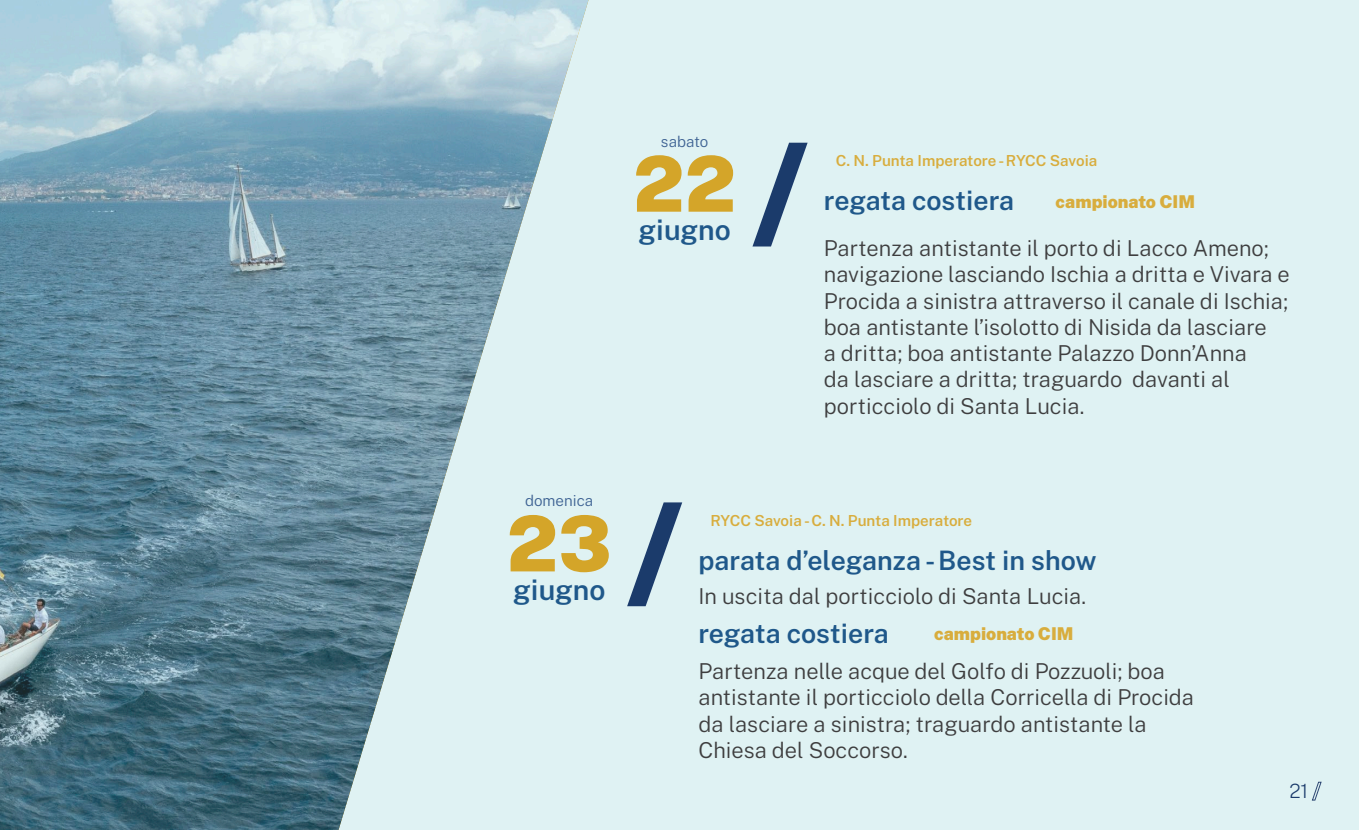
<style>
.page{position:relative;width:1359px;height:830px;background:#fff}
.page>*{position:absolute;margin:0;border:0;box-sizing:border-box;transform-origin:0 0}
.Titoli{font:900 143.55px "Public Sans";color:#1b3b6b}
.Titoli-2{font:900 76.95px "Public Sans";color:#d4a529}
.Testi_corti{font:600 28.35px "Public Sans";color:#1f588a}
.Titoli_paragrafi{font:600 26.78px "Public Sans";color:#1f588a}
.Testi_lunghi{font:300 21.82px/26.3px "Public Sans";color:#3e3e3f}
.t1{font:200 19.57px "Public Sans";color:#1b3b6b}
.Testi_lunghi-2{font:900 17.55px "Public Sans";color:#d8ad3d}
.Testi_piccoli{font:600 15.08px "Public Sans";color:#d8ad3d}
.Testi_piccoli-2{font:300 15.08px "Public Sans";color:#3d6293}
.s1{font-weight:700;font-size:24.07px;color:#2d4773}
</style>
<div class="page">
<div style="left:0;top:0;width:1359px;height:829px;background:#dff2f3"></div>
<svg style="left:0;top:0;width:589px;height:829px"></svg>
<p class="Testi_piccoli-2" style="left:661px;top:130px;width:49px">sabato</p>
<p class="Titoli-2" style="left:633px;top:128px;width:105px">22</p>
<p class="Testi_corti" style="left:638px;top:209px;width:94px">giugno</p>
<p class="Titoli" style="left:751px;top:90px;width:60px">/</p>
<p class="Testi_piccoli" style="left:836px;top:149px;width:263px">C. N. Punta Imperatore - RYCC Savoia</p>
<p class="Titoli_paragrafi" style="left:824px;top:181px;width:192px">regata costiera</p>
<p class="Testi_lunghi-2" style="left:1055px;top:188px;width:141px">campionato CIM</p>
<p class="Testi_lunghi" style="left:824px;top:233px;width:467px">Partenza antistante il porto di Lacco Ameno; navigazione lasciando Ischia a dritta e Vivara e Procida a sinistra attraverso il canale di Ischia; boa antistante l’isolotto di Nisida da lasciare<br>a dritta; boa antistante Palazzo Donn’Anna<br>da lasciare a dritta; traguardo davanti al porticciolo di Santa Lucia.</p>
<p class="Testi_piccoli-2" style="left:525px;top:489px;width:70px">domenica</p>
<p class="Titoli-2" style="left:506px;top:487px;width:107px">23</p>
<p class="Testi_corti" style="left:513px;top:568px;width:94px">giugno</p>
<p class="Titoli" style="left:625px;top:450px;width:60px">/</p>
<p class="Testi_piccoli" style="left:710px;top:509px;width:263px">RYCC Savoia - C. N. Punta Imperatore</p>
<p class="Titoli_paragrafi" style="left:698px;top:540px;width:399px">parata d’eleganza - Best in show</p>
<p class="Testi_lunghi" style="left:698px;top:581px;width:389px">In uscita dal porticciolo di Santa Lucia.</p>
<p class="Titoli_paragrafi" style="left:698px;top:613px;width:192px">regata costiera</p>
<p class="Testi_lunghi-2" style="left:934px;top:621px;width:141px">campionato CIM</p>
<p class="Testi_lunghi" style="left:698px;top:656px;width:497px">Partenza nelle acque del Golfo di Pozzuoli; boa antistante il porticciolo della Corricella di Procida da lasciare a sinistra; traguardo antistante la Chiesa del Soccorso.</p>
<p class="t1" style="left:1289px;top:776px;width:33px">21<span class="s1">/</span></p>
</div>
